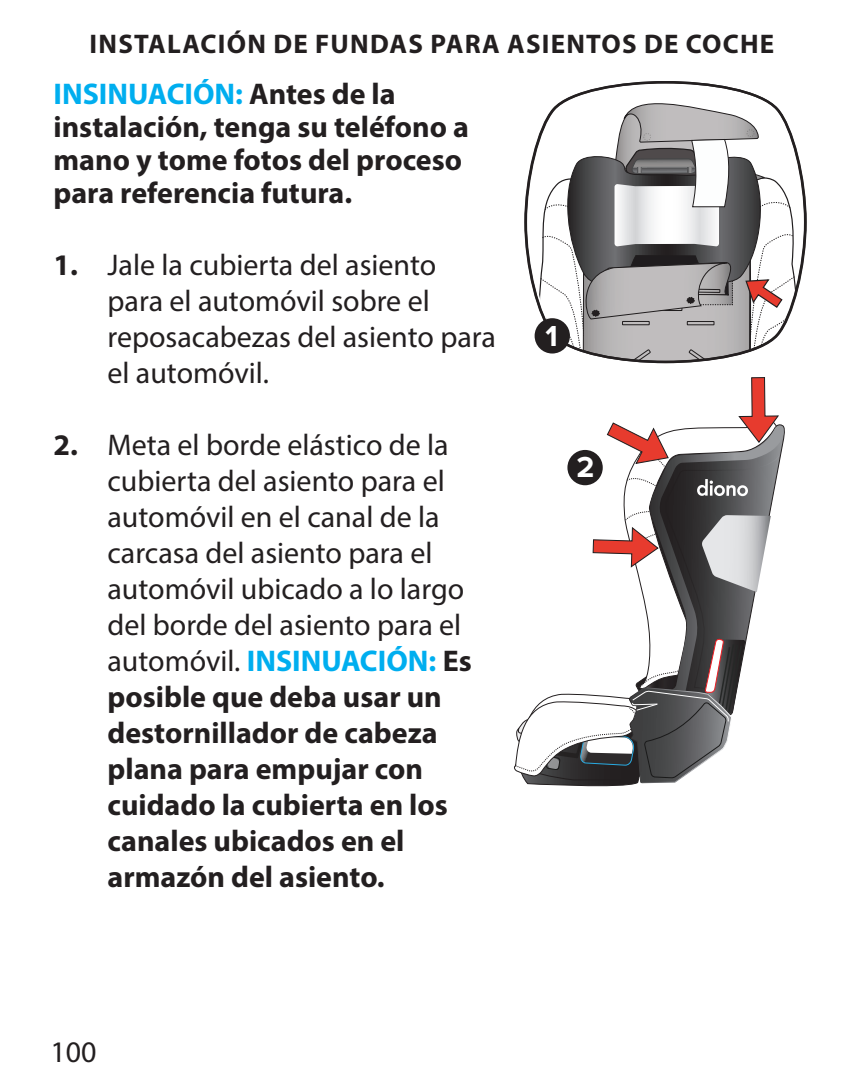
<style>
.page{position:relative;width:864px;height:1080px;background:#fff}
.page>*{position:absolute;margin:0;border:0;box-sizing:border-box;transform-origin:0 0}
.t1{font:30px/36px "Myriad Pro";color:#231f20}
.t2{font:700 30px/33px "Myriad Pro";color:#231f20}
.t3{font:700 30px "Proxima Nova";color:#fff}
.t4{font:700 27px "Myriad Pro";letter-spacing:.045em;color:#231f20}
.s1{color:#00aeef}
.s2{font-weight:700}
.s3{font-weight:700;color:#00aeef}
</style>
<div class="page">
<svg style="left:514px;top:377px;width:270px;height:410px"></svg>
<svg style="left:524px;top:81px;width:283px;height:283px"></svg>
<div style="left:535px;top:318px;width:35px;height:36px;background:#231f20;border-radius:50%"></div>
<div style="left:567px;top:450px;width:36px;height:35px;background:#231f20;border-radius:50%"></div>
<p class="t4" style="left:90px;top:26px;width:686px">INSTALACIÓN DE FUNDAS PARA ASIENTOS DE COCHE</p>
<p class="t2" style="left:54px;top:76px;width:417px"><span class="s1">INSINUACIÓN:</span> Antes de la instalación, tenga su teléfono a mano y tome fotos del proceso para referencia futura.</p>
<p class="t1" style="left:108px;top:246px;width:390px;text-indent:-54px"><span class="s2">1.</span> Jale la cubierta del asiento para el automóvil sobre el reposacabezas del asiento para el automóvil.</p>
<p class="t1" style="left:108px;top:426px;width:366px;text-indent:-54px"><span class="s2">2.</span> Meta el borde elástico de la cubierta del asiento para el automóvil en el canal de la carcasa del asiento para el automóvil ubicado a lo largo del borde del asiento para el automóvil. <span class="s3">INSINUACIÓN:</span> <span class="s2">Es posible que deba usar un destornillador de cabeza plana para empujar con cuidado la cubierta en los canales ubicados en el armazón del asiento.</span></p>
<p class="t3" style="left:546px;top:314px;width:14px">1</p>
<p class="t3" style="left:576px;top:445px;width:19px">2</p>
<p class="t1" style="left:51px;top:1033px;width:48px">100</p>
</div>
